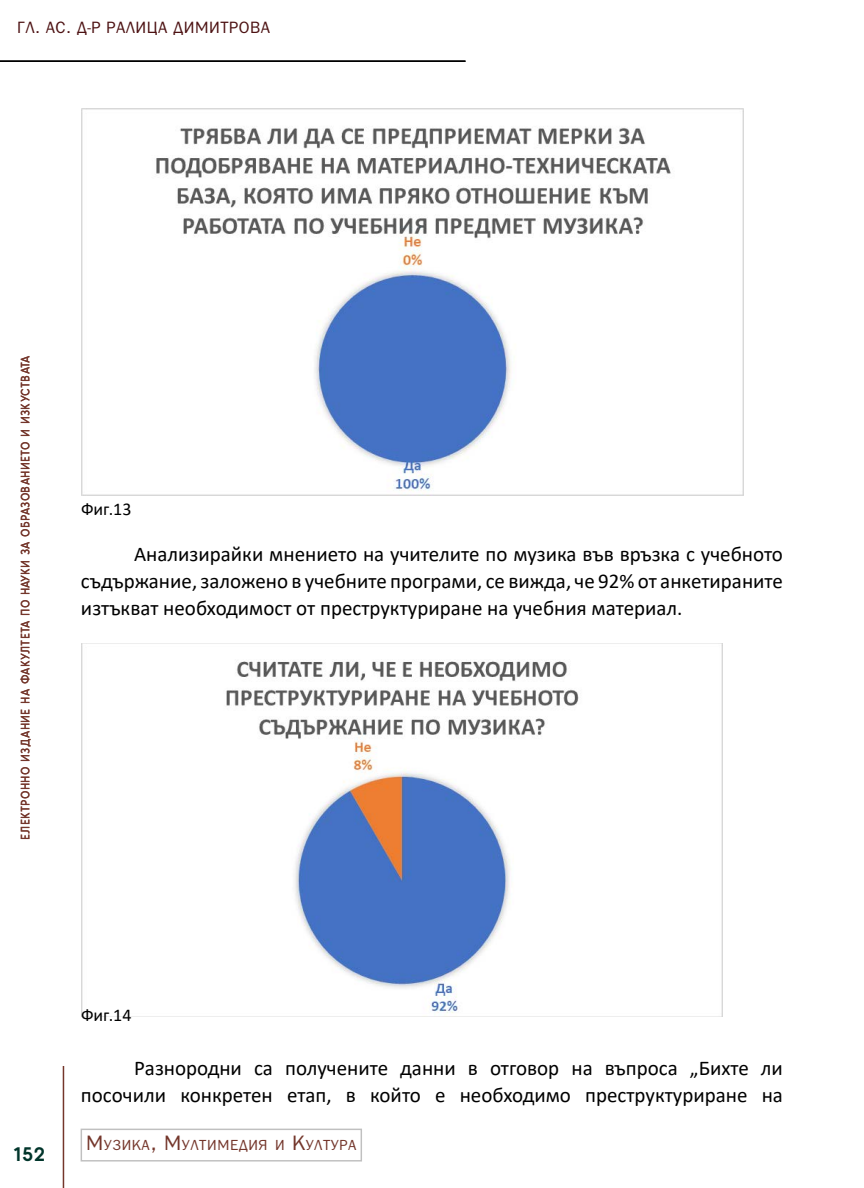
<style>
.page{position:relative;width:864px;height:1188px;background:#fff}
.page>*{position:absolute;margin:0;border:0;box-sizing:border-box;transform-origin:0 0}
.t1{font:21px/27px "Calibri";color:#000;text-align:justify}
.t2{font:600 19.5px "Bergen Text";color:#01352b}
.t3{font:18px "Calibri";color:#000}
.t4{font:16.5px "Bloknot C";letter-spacing:.025em;color:#4d1213}
.t5{font:14.7px "Bloknot C";letter-spacing:.035em;color:#74362b}
.t6{font:12px "Bergen Text";letter-spacing:.025em;color:#74362b}
.s1{font-size:21px}
</style>
<div class="page">
<hr style="left:63px;top:1066px;width:1px;height:122px;background:#74362b">
<hr style="left:0;top:60px;width:465px;height:2px;background:#000">
<img style="left:81px;top:108px;width:662px;height:387px">
<img style="left:81px;top:643px;width:642px;height:374px">
<p class="t4" style="left:17px;top:18px;width:254px">ГЛ. АС. Д-Р РАЛИЦА ДИМИТРОВА</p>
<p class="t6" style="left:17px;top:840px;width:486px;rotate:-90deg">ЕЛЕКТРОННО ИЗДАНИЕ НА ФАКУЛТЕТА ПО НАУКИ ЗА ОБРАЗОВАНИЕТО И ИЗКУСТВАТА</p>
<p class="t3" style="left:81px;top:496px;width:52px">Фиг.13</p>
<p class="t1" style="left:81px;top:540px;width:704px;text-indent:53px">Анализирайки мнението на учителите по музика във връзка с учебното съдържание, заложено в учебните програми, се вижда, че 92% от анкетираните изтъкват необходимост от преструктуриране на учебния материал.</p>
<p class="t2" style="left:14px;top:1140px;width:33px">152</p>
<p class="t3" style="left:81px;top:1002px;width:52px">Фиг.14</p>
<p class="t1" style="left:81px;top:1054px;width:704px;text-align:right">Разнородни са получените данни в отговор на въпроса „Бихте ли посочили конкретен етап, в който е необходимо преструктуриране на</p>
<p class="t5" style="left:86px;top:1137px;width:272px"><span class="s1">М</span>узика<span class="s1">, М</span>ултим едия и <span class="s1">К</span>ултура</p>
</div>
